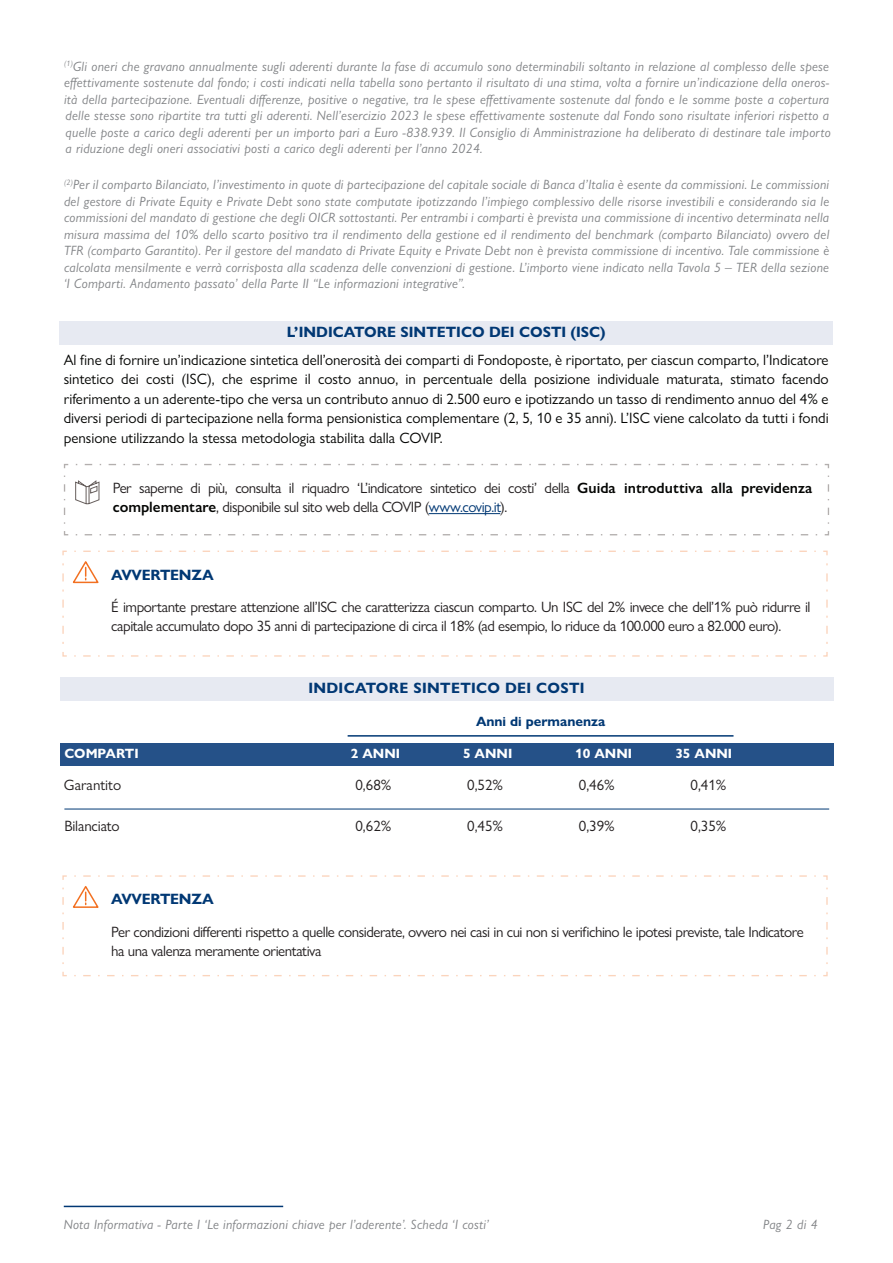
<style>
.page{position:relative;width:893px;height:1263px;background:#fff}
.page>*{position:absolute;margin:0;border:0;box-sizing:border-box;transform-origin:0 0}
.t1{font:15px/19.5px "Gill Sans Nova";letter-spacing:-.03em;color:#231f20}
.Stile_di_paragrafo_1{font:15px/19.5px "Gill Sans Nova";color:#040503;text-align:justify}
.Titolo_Box_Azure_Light{font:700 15px "Gill Sans Nova";color:#013874}
.Titolo_Box_Azure_Light-2{font:700 15px "Gill Sans Nova";letter-spacing:.02em;color:#013874}
.Titolo_Box_Azure_Light-3{font:700 15px "Gill Sans Nova";letter-spacing:-.02em;color:#013874}
.t2{font:15px "Gill Sans Nova";letter-spacing:-.01em;color:#231f20}
.t3{font:15px "Gill Sans Nova";color:#231f20}
.t4{font:italic 13.5px/16.5px "Gill Sans Nova";letter-spacing:.02em;color:#808285}
.Titolo_Box_Azzurro{font:700 13.5px "Gill Sans Nova";color:#fff}
.t5{font:700 13.5px "Gill Sans Nova";color:#013874}
.s1{font-weight:600;color:#040503}
.s2{color:#013874}
</style>
<div class="page">
<div style="left:60px;top:322px;width:773px;height:23px;background:#e7eaf2"></div>
<div style="left:60px;top:677px;width:773px;height:24px;background:#e7eaf2"></div>
<hr style="left:64px;top:1206px;width:219px;height:1px;background:#013874">
<svg style="left:62px;top:550px;width:766px;height:107px"></svg>
<svg style="left:63px;top:463px;width:767px;height:73px"></svg>
<svg style="left:74px;top:479px;width:26px;height:26px"></svg>
<svg style="left:62px;top:875px;width:766px;height:102px"></svg>
<div style="left:60px;top:744px;width:773px;height:22px;background:#255188"></div>
<hr style="left:64px;top:809px;width:765px;height:1px;background:#013874">
<hr style="left:348px;top:735px;width:385px;height:2px;background:#013874">
<p class="t4" style="left:64px;top:58px;width:768px"><sup>(1)</sup>Gli oneri che gravano annualmente sugli aderenti durante la fase di accumulo sono determinabili soltanto in relazione al complesso delle spese effettivamente sostenute dal fondo; i costi indicati nella tabella sono pertanto il risultato di una stima, volta a fornire un’indicazione della oneros&shy;ità della partecipazione. Eventuali differenze, positive o negative, tra le spese effettivamente sostenute dal fondo e le somme poste a copertura delle stesse sono ripartite tra tutti gli aderenti. Nell’esercizio 2023 le spese effettivamente sostenute dal Fondo sono risultate inferiori rispetto a quelle poste a carico degli aderenti per un importo pari a Euro -838.939. Il Consiglio di Amministrazione ha deliberato di destinare tale importo a riduzione degli oneri associativi posti a carico degli aderenti per l’anno 2024.</p>
<p class="t4" style="left:64px;top:176px;width:767px;text-align:justify"><sup>(2)</sup>Per il comparto Bilanciato, l’investimento in quote di partecipazione del capitale sociale di Banca d’Italia è esente da commissioni. Le commissioni del gestore di Private Equity e Private Debt sono state computate ipotizzando l’impiego complessivo delle risorse investibili e considerando sia le commissioni del mandato di gestione che degli OICR sottostanti. Per entrambi i comparti è prevista una commissione di incentivo determinata nella misura massima del 10% dello scarto positivo tra il rendimento della gestione ed il rendimento del benchmark (comparto Bilanciato) ovvero del TFR (comparto Garantito). Per il gestore del mandato di Private Equity e Private Debt non è prevista commissione di incentivo. Tale commissione è calcolata mensilmente e verrà corrisposta alla scadenza delle convenzioni di gestione. L’importo viene indicato nella Tavola 5 – TER della sezione ‘I Comparti. Andamento passato’ della Parte II “Le informazioni integrative”.</p>
<p class="Titolo_Box_Azure_Light" style="left:287px;top:322px;width:320px">L’INDICATORE SINTETICO DEI COSTI (ISC)</p>
<p class="Stile_di_paragrafo_1" style="left:64px;top:350px;width:766px">Al fine di fornire un’indicazione sintetica dell’onerosità dei comparti di Fondoposte, è riportato, per ciascun comparto, l’Indicatore sintetico dei costi (ISC), che esprime il costo annuo, in percentuale della posizione individuale maturata, stimato facendo riferimento a un aderente-tipo che versa un contributo annuo di 2.500 euro e ipotizzando un tasso di rendimento annuo del 4% e diversi periodi di partecipazione nella forma pensionistica complementare (2, 5, 10 e 35 anni). L’ISC viene calcolato da tutti i fondi pensione utilizzando la stessa metodologia stabilita dalla COVIP.</p>
<p class="t1" style="left:113px;top:478px;width:701px">Per saperne di più, consulta il riquadro ‘L’indicatore sintetico dei costi’ della <span class="s1">Guida introduttiva alla previdenza complementare</span>, disponibile sul sito web della COVIP (<span class="s2">www.covip.it</span>).</p>
<p class="Titolo_Box_Azure_Light-3" style="left:111px;top:565px;width:104px">AVVERTENZA</p>
<p class="t1" style="left:111px;top:597px;width:701px">É importante prestare attenzione all’ISC che caratterizza ciascun comparto. Un ISC del 2% invece che dell’1% può ridurre il capitale accumulato dopo 35 anni di partecipazione di circa il 18% (ad esempio, lo riduce da 100.000 euro a 82.000 euro).</p>
<p class="Titolo_Box_Azure_Light-2" style="left:308px;top:678px;width:278px">INDICATORE SINTETICO DEI COSTI</p>
<p class="t5" style="left:476px;top:713px;width:131px">Anni di permanenza</p>
<p class="Titolo_Box_Azzurro" style="left:64px;top:745px;width:76px">COMPARTI</p>
<p class="Titolo_Box_Azzurro" style="left:351px;top:745px;width:51px">2 ANNI</p>
<p class="Titolo_Box_Azzurro" style="left:463px;top:745px;width:51px">5 ANNI</p>
<p class="Titolo_Box_Azzurro" style="left:575px;top:745px;width:58px">10 ANNI</p>
<p class="Titolo_Box_Azzurro" style="left:675px;top:745px;width:58px">35 ANNI</p>
<p class="t3" style="left:64px;top:776px;width:59px">Garantito</p>
<p class="t1" style="left:355px;top:775px;width:37px">0,68%</p>
<p class="t1" style="left:355px;top:816px;width:37px">0,62%</p>
<p class="t1" style="left:467px;top:775px;width:37px">0,52%</p>
<p class="t1" style="left:467px;top:816px;width:37px">0,45%</p>
<p class="t1" style="left:579px;top:775px;width:37px">0,46%</p>
<p class="t1" style="left:579px;top:816px;width:37px">0,39%</p>
<p class="t1" style="left:690px;top:775px;width:37px">0,41%</p>
<p class="t2" style="left:64px;top:816px;width:57px">Bilanciato</p>
<p class="t1" style="left:690px;top:816px;width:37px">0,35%</p>
<p class="Titolo_Box_Azure_Light-3" style="left:111px;top:890px;width:104px">AVVERTENZA</p>
<p class="t1" style="left:111px;top:921px;width:694px">Per condizioni differenti rispetto a quelle considerate, ovvero nei casi in cui non si verifichino le ipotesi previste, tale Indicatore ha una valenza meramente orientativa</p>
<p class="t4" style="left:64px;top:1215px;width:427px">Nota Informativa - Parte I ‘Le informazioni chiave per l’aderente’. Scheda ‘I costi’</p>
<p class="t4" style="left:763px;top:1215px;width:56px">Pag 2 di 4</p>
</div>
